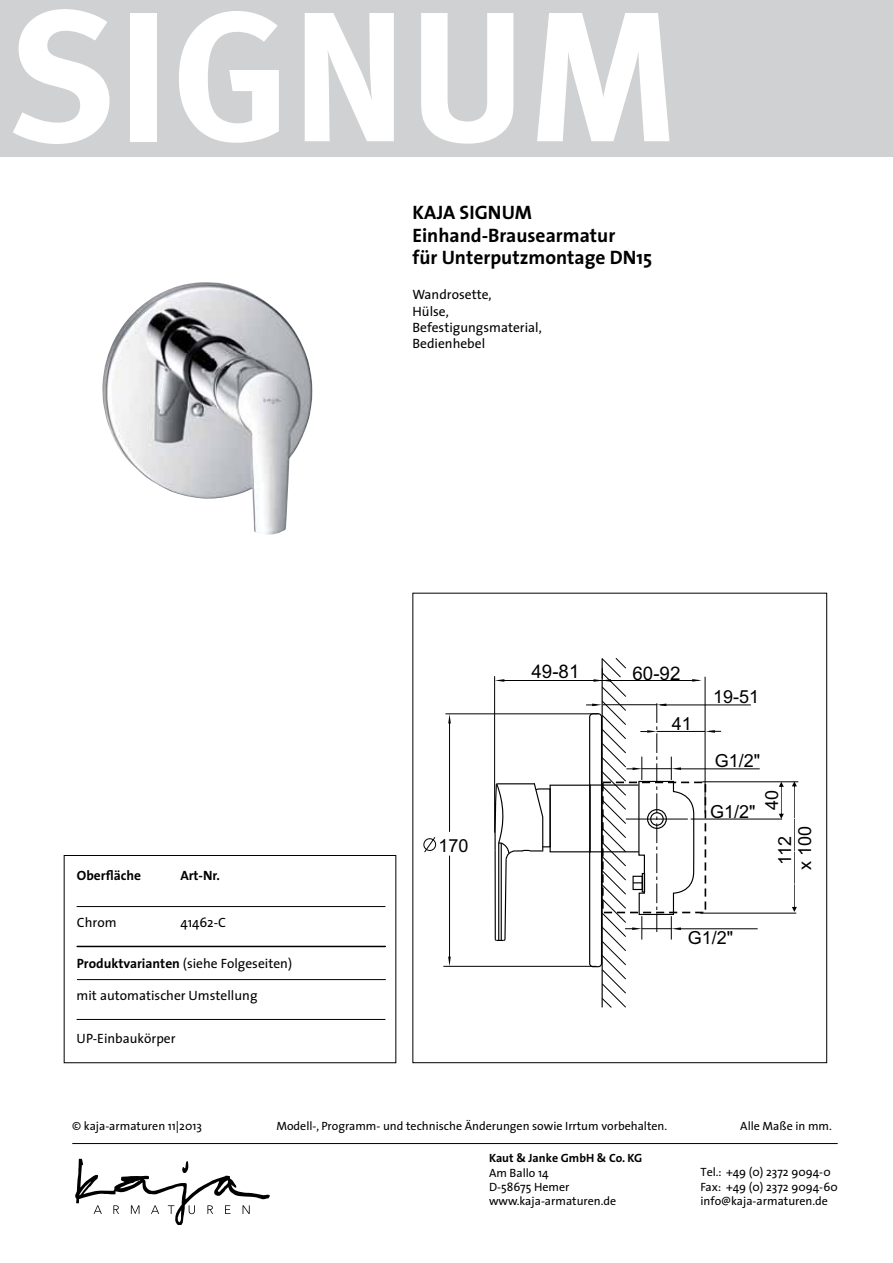
<style>
.page{position:relative;width:893px;height:1263px;background:#fff}
.page>*{position:absolute;margin:0;border:0;box-sizing:border-box;transform-origin:0 0}
.t1{font:700 184.5px "Meta Pro";color:#fff}
.t2{font:700 19.5px/22.5px "The Sans";color:#000}
.t3{font:18.75px "Arial";color:#000}
.t4{font:18px/20.1px "Arial";color:#000}
.t5{font:13.5px/16.2px "The Sans";color:#000}
.t6{font:700 13.5px "The Sans";color:#000}
.t7{font:12px/14.4px "The Sans";color:#000}
.s1{font-weight:700}
</style>
<div class="page">
<hr style="left:72px;top:1143px;width:766px;height:1px;background:#000">
<svg style="left:75px;top:1159px;width:195px;height:66px"></svg>
<div style="left:0;top:0;width:893px;height:156px;background:#d0d1d2"></div>
<div style="left:64px;top:855px;width:332px;height:208px;border:1px solid #000"></div>
<hr style="left:77px;top:979px;width:308px;height:1px;background:#000">
<hr style="left:77px;top:906px;width:308px;height:1px;background:#000">
<div style="left:550px;top:785px;width:41px;height:67px;border:1px solid #000"></div>
<svg style="left:448px;top:714px;width:3px;height:9px"></svg>
<svg style="left:448px;top:957px;width:3px;height:9px"></svg>
<hr style="left:680px;top:768px;width:80px;height:1px;background:#000">
<hr style="left:691px;top:819px;width:91px;height:1px;background:#000">
<hr style="left:679px;top:928px;width:79px;height:1px;background:#000">
<hr style="left:660px;top:705px;width:91px;height:1px;background:#000">
<hr style="left:445px;top:713px;width:153px;height:1px;background:#000">
<hr style="left:443px;top:966px;width:153px;height:1px;background:#000">
<svg style="left:495px;top:679px;width:9px;height:3px"></svg>
<hr style="left:503px;top:680px;width:196px;height:1px;background:#000">
<svg style="left:586px;top:658px;width:135px;height:350px"></svg>
<hr style="left:449px;top:855px;width:1px;height:108px;background:#000">
<div style="left:589px;top:713px;width:13px;height:254px;border:1px solid #000;border-radius:3px"></div>
<svg style="left:494px;top:782px;width:57px;height:159px"></svg>
<svg style="left:423px;top:837px;width:14px;height:16px"></svg>
<hr style="left:449px;top:723px;width:1px;height:109px;background:#000">
<hr style="left:494px;top:676px;width:1px;height:157px;background:#000">
<div style="left:602px;top:781px;width:104px;height:132px;border:2px dashed #000"></div>
<hr style="left:700px;top:913px;width:96px;height:1px;background:#000">
<svg style="left:792px;top:782px;width:5px;height:130px"></svg>
<svg style="left:779px;top:782px;width:5px;height:37px"></svg>
<hr style="left:702px;top:781px;width:96px;height:1px;background:#000">
<img style="left:102px;top:282px;width:210px;height:252px">
<hr style="left:77px;top:1019px;width:308px;height:1px;background:#000">
<hr style="left:77px;top:946px;width:308px;height:1px;background:#000">
<p class="t1" style="left:6px;top:-40px;width:675px">SIGNUM</p>
<p class="t2" style="left:412px;top:201px;width:241px">KAJA SIGNUM<br>Einhand-Brausearmatur<br>für Unterputzmontage DN15</p>
<p class="t5" style="left:412px;top:286px;width:131px">Wandrosette,<br>Hülse,<br>Befestigungsmaterial,<br>Bedienhebel</p>
<p class="t6" style="left:77px;top:864px;width:66px">Oberfläche</p>
<p class="t6" style="left:180px;top:864px;width:41px">Art-Nr.</p>
<p class="t5" style="left:77px;top:914px;width:41px">Chrom</p>
<p class="t5" style="left:180px;top:914px;width:47px">41462-C</p>
<p class="t5" style="left:77px;top:955px;width:217px"><span class="s1">Produktvarianten</span> (siehe Folgeseiten)</p>
<p class="t5" style="left:77px;top:986px;width:182px">mit automatischer Umstellung</p>
<p class="t5" style="left:77px;top:1029px;width:101px">UP-Einbaukörper</p>
<p class="t4" style="left:439px;top:837px;width:32px">170</p>
<p class="t3" style="left:531px;top:659px;width:49px">49-81</p>
<p class="t3" style="left:632px;top:661px;width:49px">60-92</p>
<p class="t4" style="left:672px;top:716px;width:22px">41</p>
<p class="t4" style="left:713px;top:689px;width:48px">19-51</p>
<p class="t4" style="left:715px;top:752px;width:47px">G1/2"</p>
<p class="t4" style="left:710px;top:804px;width:47px">G1/2"</p>
<p class="t4" style="left:764px;top:810px;width:22px;rotate:-90deg">40</p>
<p class="t4" style="left:776px;top:870px;width:46px;rotate:-90deg">112<br>x 100</p>
<p class="t4" style="left:688px;top:930px;width:47px">G1/2"</p>
<p class="t7" style="left:72px;top:1118px;width:131px">© kaja-armaturen 11|2013</p>
<p class="t7" style="left:276px;top:1118px;width:392px">Modell-, Programm- und technische Änderungen sowie Irrtum vorbehalten.</p>
<p class="t7" style="left:740px;top:1118px;width:93px">Alle Maße in mm.</p>
<p class="t7" style="left:489px;top:1150px;width:155px"><span class="s1">Kaut &amp; Janke GmbH &amp; Co. KG<br></span>Am Ballo 14<br>D-58675 Hemer www.kaja-armaturen.de</p>
<p class="t7" style="left:700px;top:1165px;width:139px">Tel.: +49 (0) 2372 9094-0<br>Fax: +49 (0) 2372 9094-60 info@kaja-armaturen.de</p>
</div>
